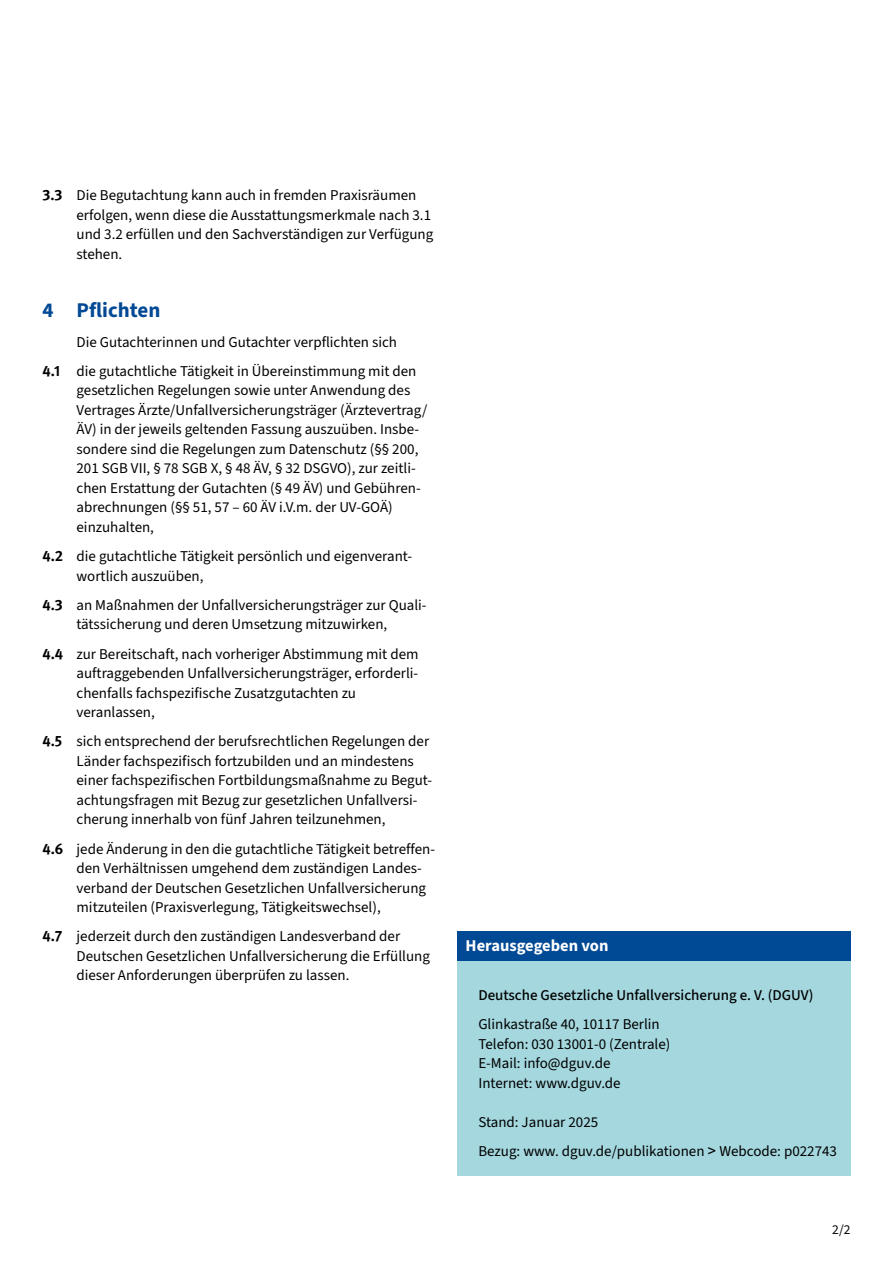
<style>
.page{position:relative;width:893px;height:1263px;background:#fff}
.page>*{position:absolute;margin:0;border:0;box-sizing:border-box;transform-origin:0 0}
._02_Überschriften_Inhalt_Zwischenüberschr{font:700 21px "Source Sans 3";color:#004994}
._01_Überschriften_Titel_S_Cover_Card_Über{font:700 16.5px "Source Sans 3";color:#fff}
._03_Fließtext_Fließtext_Sans_mit_Nummerie{font:15px/19.5px "Source Sans 3";color:#000}
._03_Fließtext_Adresse_10_pt{font:15px "Source Sans 3";color:#000}
.Basis_DIN_A4_-_nicht_löschen{font:15px "Source Sans 3";color:#000}
._03_Fließtext_Adresse_10_pt-2{font:500 15px "Source Sans 3";color:#000}
._03_Fließtext_Fließtext_Sans_10_pt{font:15px "Source Sans 3";color:#000}
.t1{font:13.5px "Source Sans 3";color:#000}
.s1{font-family:"DGUV Meta";font-weight:700}
.s2{font-family:"Arial"}
</style>
<div class="page">
<div style="left:457px;top:961px;width:393px;height:214px;background:#a4d7de"></div>
<div style="left:457px;top:932px;width:393px;height:29px;background:#004994"></div>
<p class="_03_Fließtext_Fließtext_Sans_mit_Nummerie" style="left:77px;top:186px;width:358px;text-indent:-34px"><span class="s1">3.3</span> Die Begutachtung kann auch in fremden Praxisräumen erfolgen, wenn diese die Ausstattungsmerkmale nach 3.1 und 3.2 erfüllen und den Sachverständigen zur Verfügung stehen.</p>
<h2 class="_02_Überschriften_Inhalt_Zwischenüberschr" style="left:43px;top:297px;width:119px">4 Pflichten</h2>
<p class="_03_Fließtext_Fließtext_Sans_10_pt" style="left:77px;top:332px;width:322px">Die Gutachterinnen und Gutachter verpflichten sich</p>
<p class="_03_Fließtext_Fließtext_Sans_mit_Nummerie" style="left:77px;top:361px;width:352px;text-indent:-34px"><span class="s1">4.1</span> die gutachtliche Tätigkeit in Übereinstimmung mit den gesetzlichen Regelungen sowie unter Anwendung des Vertrages Ärzte/Unfallversicherungsträger (Ärztevertrag/ ÄV) in der jeweils geltenden Fassung auszuüben. Insbe&shy;sondere sind die Regelungen zum Datenschutz (§§ 200, 201 SGB VII, § 78 SGB X, § 48 ÄV, § 32 DSGVO), zur zeitli&shy;chen Erstattung der Gutachten (§ 49 ÄV) und Gebühren&shy;abrechnungen (§§ 51, 57 – 60 ÄV i.V.m. der UV-GOÄ) einzuhalten,</p>
<p class="_03_Fließtext_Fließtext_Sans_mit_Nummerie" style="left:77px;top:546px;width:337px;text-indent:-34px"><span class="s1">4.2</span> die gutachtliche Tätigkeit persönlich und eigenverant&shy;wortlich auszuüben,</p>
<p class="_03_Fließtext_Fließtext_Sans_mit_Nummerie" style="left:43px;top:595px;width:386px;text-align:center"><span class="s1">4.3</span> an Maßnahmen der Unfallversicherungsträger zur Quali&shy;tätssicherung und deren Umsetzung mitzuwirken,</p>
<p class="_03_Fließtext_Fließtext_Sans_mit_Nummerie" style="left:77px;top:644px;width:344px;text-indent:-34px"><span class="s1">4.4</span> zur Bereitschaft, nach vorheriger Abstimmung mit dem auftraggebenden Unfallversicherungsträger, erforderli&shy;chenfalls fachspezifische Zusatzgutachten zu veranlassen,</p>
<p class="_03_Fließtext_Fließtext_Sans_mit_Nummerie" style="left:77px;top:732px;width:357px;text-indent:-34px"><span class="s1">4.5</span> sich entsprechend der berufsrechtlichen Regelungen der Länder fachspezifisch fortzubilden und an mindestens einer fachspezifischen Fortbildungsmaßnahme zu Begut&shy;achtungsfragen mit Bezug zur gesetzlichen Unfallversi&shy;cherung innerhalb von fünf Jahren teilzunehmen,</p>
<p class="_03_Fließtext_Fließtext_Sans_mit_Nummerie" style="left:77px;top:839px;width:360px;text-indent:-34px"><span class="s1">4.6</span> jede Änderung in den die gutachtliche Tätigkeit betreffen&shy;den Verhältnissen umgehend dem zuständigen Landes&shy;verband der Deutschen Gesetzlichen Unfallversicherung mitzuteilen (Praxisverlegung, Tätigkeitswechsel),</p>
<p class="_03_Fließtext_Fließtext_Sans_mit_Nummerie" style="left:77px;top:927px;width:355px;text-indent:-34px"><span class="s1">4.7</span> jederzeit durch den zuständigen Landesverband der<br>Deutschen Gesetzlichen Unfallversicherung die Erfüllung dieser Anforderungen überprüfen zu lassen.</p>
<h1 class="_01_Überschriften_Titel_S_Cover_Card_Über" style="left:466px;top:935px;width:144px">Herausgegeben von</h1>
<p class="_03_Fließtext_Adresse_10_pt-2" style="left:478px;top:985px;width:337px">Deutsche Gesetzliche Unfallversicherung e. V. (DGUV)</p>
<p class="_03_Fließtext_Adresse_10_pt" style="left:478px;top:1015px;width:183px">Glinkastraße 40, 10117 Berlin</p>
<p class="_03_Fließtext_Adresse_10_pt" style="left:478px;top:1034px;width:194px">Telefon: 030 13001-0 (Zentrale)</p>
<p class="_03_Fließtext_Adresse_10_pt" style="left:478px;top:1054px;width:134px">E-Mail: info@dguv.de</p>
<p class="_03_Fließtext_Adresse_10_pt" style="left:478px;top:1073px;width:144px">Internet: www.dguv.de</p>
<p class="Basis_DIN_A4_-_nicht_löschen" style="left:478px;top:1112px;width:121px">Stand: Januar 2025</p>
<p class="Basis_DIN_A4_-_nicht_löschen" style="left:478px;top:1141px;width:360px">Bezug: www. dguv.de/publikationen <span class="s2">&gt;</span> Webcode: p022743</p>
<p class="t1" style="left:832px;top:1221px;width:20px">2/2</p>
</div>
